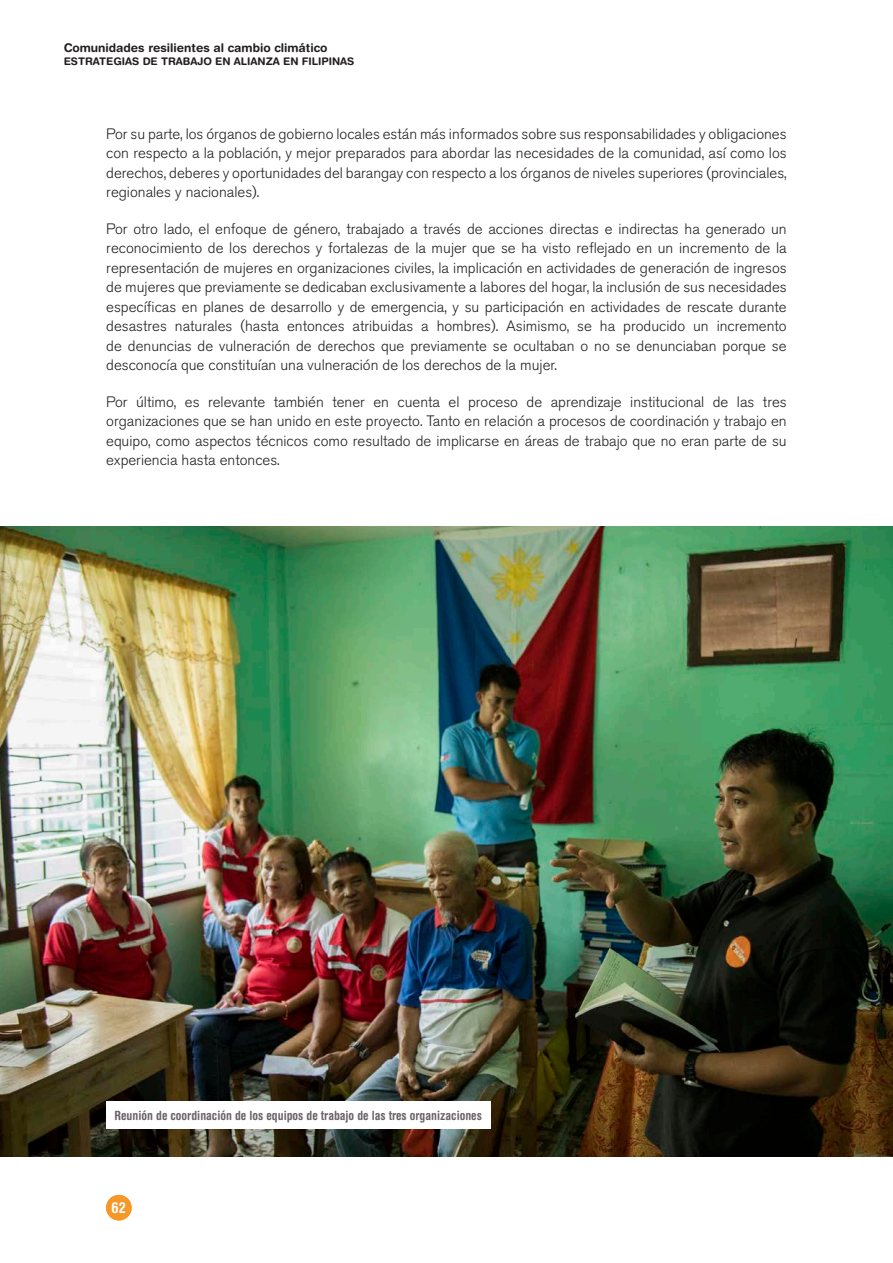
<style>
.page{position:relative;width:893px;height:1263px;background:#fff}
.page>*{position:absolute;margin:0;border:0;box-sizing:border-box;transform-origin:0 0}
._0_Cuerpo_texto{font:300 15px/19.5px "Akzidenz Grotesk BE";color:#231f20;text-align:justify}
.t1{font:700 condensed 15px "Helvetica Rounded";color:#fff}
.pie_de_foto{font:700 condensed 12.75px "Helvetica Rounded";color:#6c6369}
.t2{font:700 12px "Helvetica Rounded";color:#231f20}
.t3{font:700 10.5px "Helvetica Rounded";color:#231f20}
</style>
<div class="page">
<div style="left:106px;top:1195px;width:26px;height:25px;background:#f79727;border-radius:50%"></div>
<img style="left:0;top:527px;width:893px;height:630px">
<div style="left:106px;top:1101px;width:384px;height:27px;background:#fff"></div>
<p class="t2" style="left:64px;top:40px;width:265px">Comunidades resilientes al cambio climático</p>
<p class="t3" style="left:64px;top:55px;width:292px">ESTRATEGIAS DE TRABAJO EN ALIANZA EN FILIPINAS</p>
<p class="_0_Cuerpo_texto" style="left:106px;top:124px;width:682px">Por su parte, los órganos de gobierno locales están más informados sobre sus responsabilidades y obligaciones con respecto a la población, y mejor preparados para abordar las necesidades de la comunidad, así como los derechos, deberes y oportunidades del barangay con respecto a los órganos de niveles superiores (provinciales, regionales y nacionales).</p>
<p class="_0_Cuerpo_texto" style="left:106px;top:219px;width:682px">Por otro lado, el enfoque de género, trabajado a través de acciones directas e indirectas ha generado un reconocimiento de los derechos y fortalezas de la mujer que se ha visto reflejado en un incremento de la representación de mujeres en organizaciones civiles, la implicación en actividades de generación de ingresos de mujeres que previamente se dedicaban exclusivamente a labores del hogar, la inclusión de sus necesidades específicas en planes de desarrollo y de emergencia, y su participación en actividades de rescate durante desastres naturales (hasta entonces atribuidas a hombres). Asimismo, se ha producido un incremento de denuncias de vulneración de derechos que previamente se ocultaban o no se denunciaban porque se desconocía que constituían una vulneración de los derechos de la mujer.</p>
<p class="_0_Cuerpo_texto" style="left:106px;top:392px;width:682px">Por último, es relevante también tener en cuenta el proceso de aprendizaje institucional de las tres organizaciones que se han unido en este proyecto. Tanto en relación a procesos de coordinación y trabajo en equipo, como aspectos técnicos como resultado de implicarse en áreas de trabajo que no eran parte de su experiencia hasta entonces.</p>
<p class="pie_de_foto" style="left:115px;top:1107px;width:369px">Reunión de coordinación de los equipos de trabajo de las tres organizaciones</p>
<p class="t1" style="left:112px;top:1198px;width:16px">62</p>
</div>
